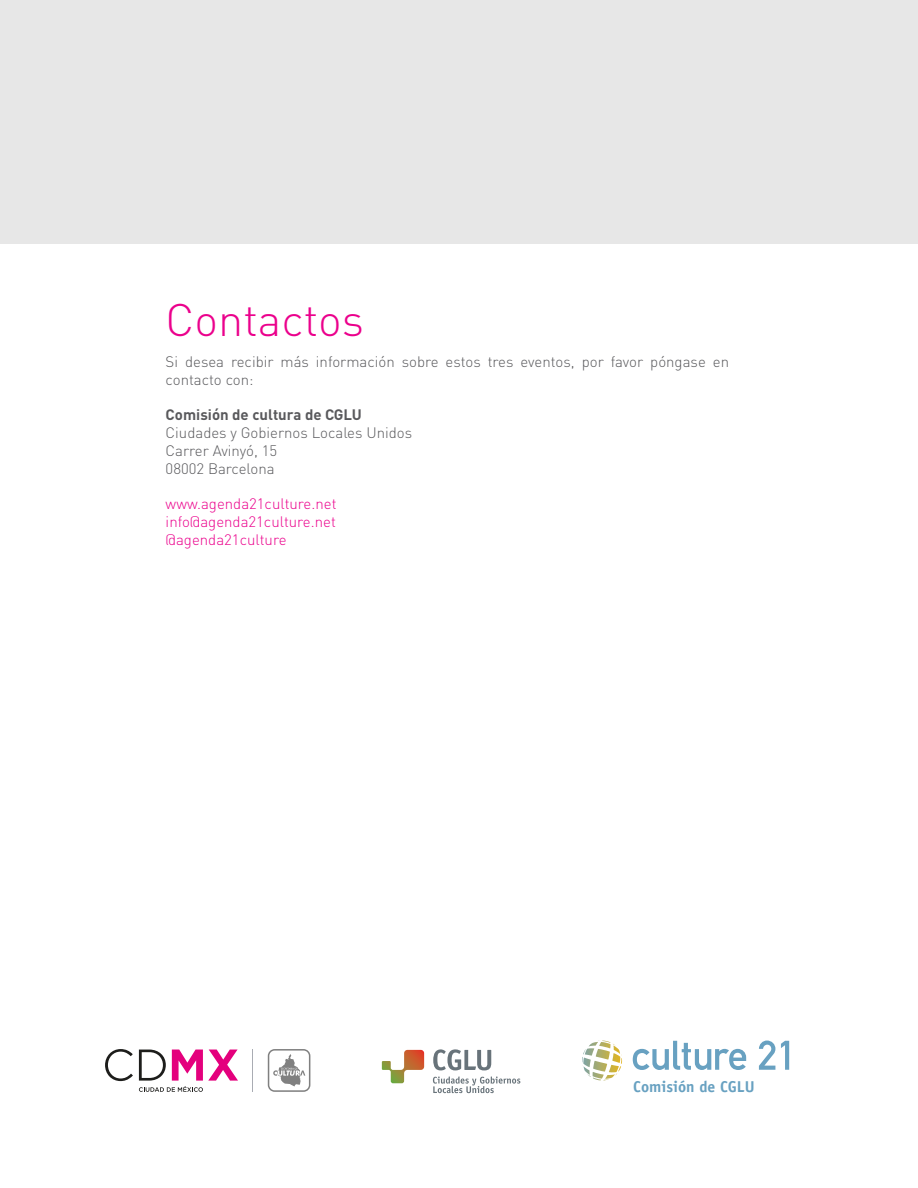
<style>
.page{position:relative;width:918px;height:1188px;background:#fff}
.page>*{position:absolute;margin:0;border:0;box-sizing:border-box;transform-origin:0 0}
.t1{font:300 45px "DIN Pro";color:#eb008c}
.t2{font:700 15.75px "Officina Sans";color:#68a1c1}
.t3{font:300 15px/18px "DIN Pro";color:#59595c}
.t4{font:300 15px/18px "DIN Pro";color:#eb008c;text-align:justify}
.t5{font:700 15px "DIN Pro";color:#59595c}
</style>
<div class="page">
<div style="left:0;top:0;width:918px;height:244px;background:#e7e7e7"></div>
<svg style="left:268px;top:1049px;width:42px;height:43px"></svg>
<hr style="left:253px;top:1049px;width:1px;height:43px;background:#a9acb3">
<svg style="left:105px;top:1049px;width:28px;height:32px"></svg>
<svg style="left:139px;top:1050px;width:99px;height:42px"></svg>
<svg style="left:633px;top:1041px;width:156px;height:29px"></svg>
<svg style="left:582px;top:1041px;width:39px;height:22px"></svg>
<svg style="left:382px;top:1050px;width:42px;height:33px"></svg>
<svg style="left:433px;top:1076px;width:87px;height:17px"></svg>
<svg style="left:433px;top:1049px;width:58px;height:21px"></svg>
<h1 class="t1" style="left:166px;top:289px;width:200px">Contactos</h1>
<p class="t3" style="left:166px;top:352px;width:565px">Si desea recibir más información sobre estos tres eventos, por favor póngase en contacto con:</p>
<p class="t5" style="left:166px;top:404px;width:198px">Comisión de cultura de CGLU</p>
<p class="t3" style="left:166px;top:423px;width:248px">Ciudades y Gobiernos Locales Unidos<br>Carrer Avinyó, 15<br>08002 Barcelona</p>
<p class="t4" style="left:166px;top:494px;width:172px">www.agenda21culture.net info@agenda21culture.net @agenda21culture</p>
<p class="t2" style="left:633px;top:1077px;width:123px">Comisión de CGLU</p>
</div>
